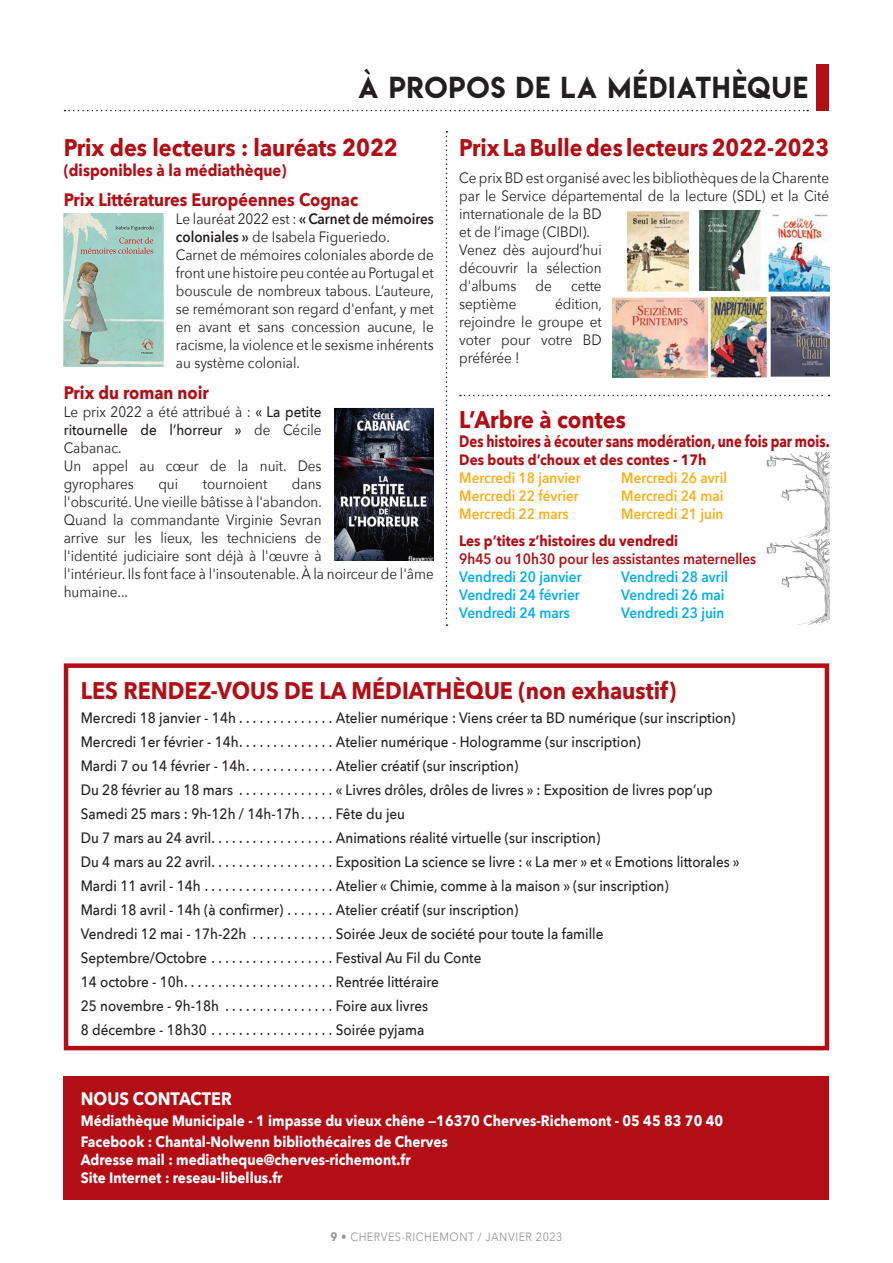
<style>
.page{position:relative;width:893px;height:1263px;background:#fff}
.page>*{position:absolute;margin:0;border:0;box-sizing:border-box;transform-origin:0 0}
.t1{font:27px "Lemon Milk";letter-spacing:.045em;color:#231f20}
.t2{font:700 24px "Avenir Next";color:#b30e15;scale:.9 1}
.t3{font:700 24px "Avenir Next";color:#b30e15;scale:.89 1}
.t4{font:700 18px "Avenir Next";color:#b30e15;scale:.9 1}
.t5{font:700 18px "Avenir Next";color:#fff;scale:.9 1}
.t6{font:700 16.5px "Avenir Next";color:#b30e15;scale:.8 1}
.t7{font:700 16.5px "Avenir Next";color:#b30e15;scale:.9 1}
.t8{font:500 15px "Avenir Next";color:#231f20;scale:.9 1}
.t9{font:15px/18px "Avenir Next";color:#231f20;scale:.9 1}
.t10{font:700 15px "Avenir Next";color:#fff;scale:.9 1}
.t11{font:600 15px "Avenir Next";color:#faaf18;scale:.9 1}
.t12{font:600 15px "Avenir Next";color:#00aeef;scale:.9 1}
.t13{font:700 15px "Avenir Next";color:#b30e15;scale:.9 1}
.t14{font:600 15px "Avenir Next";color:#b30e15;scale:.9 1}
.t15{font:12px "Avenir Next";letter-spacing:.05em;color:#939598;scale:.9 1}
.s1{font-weight:600}
.s2{font-weight:500}
.s3{font-weight:700}
</style>
<div class="page">
<div style="left:816px;top:64px;width:13px;height:47px;background:#b30e15"></div>
<svg style="left:65px;top:110px;width:743px;height:1px"></svg>
<svg style="left:446px;top:131px;width:1px;height:495px"></svg>
<div style="left:64px;top:663px;width:765px;height:387px;border:4px solid #b30e15"></div>
<div style="left:64px;top:1076px;width:765px;height:123px;background:#b30e15"></div>
<img style="left:64px;top:213px;width:99px;height:154px">
<img style="left:334px;top:408px;width:100px;height:153px">
<img style="left:612px;top:210px;width:217px;height:167px">
<svg style="left:460px;top:395px;width:369px;height:1px"></svg>
<img style="left:766px;top:453px;width:63px;height:84px">
<img style="left:766px;top:540px;width:63px;height:84px">
<p class="t1" style="left:358px;top:68px;width:451px">À PROPOS DE LA MÉDIATHÈQUE</p>
<p class="t2" style="left:64px;top:127px;width:373px">Prix des lecteurs : lauréats 2022</p>
<p class="t7" style="left:64px;top:156px;width:249px">(disponibles à la médiathèque)</p>
<p class="t4" style="left:64px;top:184px;width:329px">Prix Littératures Européennes Cognac</p>
<p class="t9" style="left:176px;top:209px;width:288px">Le lauréat 2022 est : <span class="s1">« Carnet de mémoires coloniales »</span> de Isabela Figueriedo.</p>
<p class="t9" style="left:176px;top:245px;width:288px;text-align:justify">Carnet de mémoires coloniales aborde de front une histoire peu contée au Portugal et bouscule de nombreux tabous. L’auteure, se remémorant son regard d'enfant, y met en avant et sans concession aucune, le racisme, la violence et le sexisme inhérents au système colonial.</p>
<p class="t4" style="left:64px;top:377px;width:163px">Prix du roman noir</p>
<p class="t9" style="left:64px;top:402px;width:288px;text-align:justify">Le prix 2022 a été attribué à : <span class="s2">« La petite ritournelle de l’horreur »</span> de Cécile Cabanac.</p>
<p class="t9" style="left:64px;top:456px;width:288px">Un appel au cœur de la nuit. Des gyrophares</p>
<p class="t3" style="left:459px;top:127px;width:417px">Prix La Bulle des lecteurs 2022-2023</p>
<p class="t9" style="left:459px;top:168px;width:413px">Ce prix BD est organisé avec les bibliothèques de la Charente par le Service départemental de la lecture (SDL) et la Cité internationale de la BD<br>et de l’image (CIBDI).</p>
<p class="t9" style="left:459px;top:240px;width:160px;text-align:justify">Venez dès aujourd’hui découvrir la sélection d'albums</p>
<p class="t9" style="left:536px;top:276px;width:20px">de</p>
<p class="t9" style="left:571px;top:276px;width:35px">cette</p>
<p class="t9" style="left:459px;top:294px;width:160px;text-align:justify;text-indent:96px">édition, rejoindre le groupe et voter pour votre BD préférée !</p>
<p class="t9" style="left:459px;top:294px;width:65px">septième</p>
<p class="t2" style="left:459px;top:398px;width:187px">L’Arbre à contes</p>
<p class="t6" style="left:459px;top:427px;width:464px">Des histoires à écouter sans modération, une fois par mois.</p>
<p class="t13" style="left:459px;top:447px;width:276px">Des bouts d’choux et des contes - 17h</p>
<p class="t11" style="left:459px;top:465px;width:136px">Mercredi 18 janvier</p>
<p class="t11" style="left:621px;top:465px;width:119px">Mercredi 26 avril</p>
<p class="t11" style="left:459px;top:483px;width:134px">Mercredi 22 février</p>
<p class="t11" style="left:621px;top:483px;width:115px">Mercredi 24 mai</p>
<p class="t11" style="left:459px;top:501px;width:123px">Mercredi 22 mars</p>
<p class="t11" style="left:621px;top:501px;width:115px">Mercredi 21 juin</p>
<p class="t13" style="left:459px;top:528px;width:245px">Les p’tites z’histoires du vendredi</p>
<p class="t14" style="left:459px;top:546px;width:332px">9h45 ou 10h30 pour les assistantes maternelles</p>
<p class="t12" style="left:459px;top:564px;width:137px">Vendredi 20 janvier</p>
<p class="t12" style="left:621px;top:564px;width:120px">Vendredi 28 avril</p>
<p class="t12" style="left:459px;top:582px;width:135px">Vendredi 24 février</p>
<p class="t12" style="left:621px;top:582px;width:116px">Vendredi 26 mai</p>
<p class="t12" style="left:459px;top:600px;width:124px">Vendredi 24 mars</p>
<p class="t12" style="left:621px;top:600px;width:116px">Vendredi 23 juin</p>
<p class="t9" style="left:64px;top:474px;width:413px;text-indent:228px">dans<br>l'obscurité. Une vieille bâtisse à l'abandon.<br>Quand la commandante Virginie Sevran<br>arrive sur les lieux, les techniciens de<br>l'identité judiciaire sont déjà à l'œuvre à<br>l'intérieur. Ils font face à l'insoutenable. À la noirceur de l'âme humaine...</p>
<p class="t9" style="left:158px;top:474px;width:23px">qui</p>
<p class="t9" style="left:203px;top:474px;width:73px">tournoient</p>
<p class="t2" style="left:81px;top:669px;width:663px">LES RENDEZ-VOUS DE LA MÉDIATHÈQUE (non exhaustif)</p>
<p class="t8" style="left:81px;top:705px;width:177px">Mercredi 18 janvier - 14h...............</p>
<p class="t8" style="left:336px;top:705px;width:445px">Atelier numérique : Viens créer ta BD numérique (sur inscription)</p>
<p class="t8" style="left:81px;top:729px;width:180px">Mercredi 1er février - 14h...............</p>
<p class="t8" style="left:336px;top:729px;width:340px">Atelier numérique - Hologramme (sur inscription)</p>
<p class="t8" style="left:81px;top:753px;width:188px">Mardi 7 ou 14 février - 14h..............</p>
<p class="t8" style="left:336px;top:753px;width:204px">Atelier créatif (sur inscription)</p>
<p class="t8" style="left:81px;top:777px;width:177px">Du 28 février au 18 mars ...............</p>
<p class="t8" style="left:336px;top:777px;width:420px">« Livres drôles, drôles de livres » : Exposition de livres pop’up</p>
<p class="t8" style="left:81px;top:801px;width:248px">Samedi 25 mars : 9h-12h / 14h-17h......</p>
<p class="t8" style="left:336px;top:801px;width:78px">Fête du jeu</p>
<p class="t8" style="left:81px;top:825px;width:150px">Du 7 mars au 24 avril...................</p>
<p class="t8" style="left:336px;top:825px;width:295px">Animations réalité virtuelle (sur inscription)</p>
<p class="t8" style="left:81px;top:849px;width:150px">Du 4 mars au 22 avril...................</p>
<p class="t8" style="left:336px;top:849px;width:450px">Exposition La science se livre : « La mer » et « Emotions littorales »</p>
<p class="t8" style="left:81px;top:873px;width:139px">Mardi 11 avril - 14h....................</p>
<p class="t8" style="left:336px;top:873px;width:371px">Atelier « Chimie, comme à la maison » (sur inscription)</p>
<p class="t8" style="left:81px;top:897px;width:231px">Mardi 18 avril - 14h (à confirmer)........</p>
<p class="t8" style="left:336px;top:897px;width:204px">Atelier créatif (sur inscription)</p>
<p class="t8" style="left:81px;top:921px;width:193px">Vendredi 12 mai - 17h-22h .............</p>
<p class="t8" style="left:336px;top:921px;width:299px">Soirée Jeux de société pour toute la famille</p>
<p class="t8" style="left:81px;top:945px;width:147px">Septembre/Octobre...................</p>
<p class="t8" style="left:336px;top:945px;width:163px">Festival Au Fil du Conte</p>
<p class="t8" style="left:81px;top:969px;width:120px">14 octobre - 10h.......................</p>
<p class="t8" style="left:336px;top:969px;width:116px">Rentrée littéraire</p>
<p class="t8" style="left:81px;top:993px;width:162px">25 novembre - 9h-18h .................</p>
<p class="t8" style="left:336px;top:993px;width:104px">Foire aux livres</p>
<p class="t8" style="left:81px;top:1017px;width:147px">8 décembre - 18h30...................</p>
<p class="t8" style="left:336px;top:1017px;width:100px">Soirée pyjama</p>
<p class="t5" style="left:81px;top:1083px;width:169px">NOUS CONTACTER</p>
<p class="t10" style="left:81px;top:1107px;width:715px">Médiathèque Municipale - 1 impasse du vieux chêne —16370 Cherves-Richemont - 05 45 83 70 40</p>
<p class="t10" style="left:81px;top:1128px;width:409px">Facebook : Chantal-Nolwenn bibliothécaires de Cherves</p>
<p class="t10" style="left:81px;top:1146px;width:368px">Adresse mail : mediatheque@cherves-richemont.fr</p>
<p class="t10" style="left:81px;top:1164px;width:226px">Site Internet : reseau-libellus.fr</p>
<p class="t15" style="left:330px;top:1227px;width:259px"><span class="s3">9</span> • CHERVES-RICHEMONT / JANVIER 2023</p>
</div>
